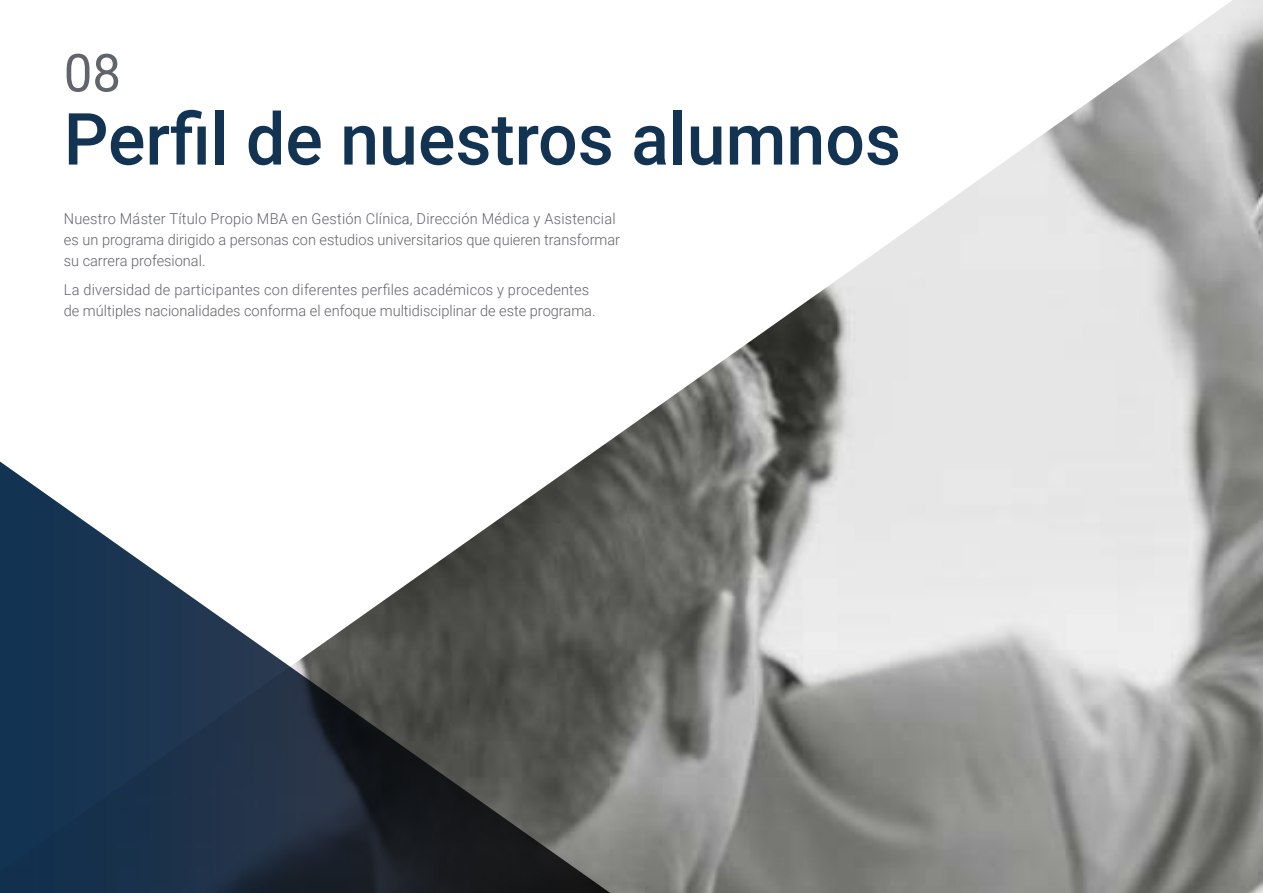
<style>
.page{position:relative;width:1263px;height:893px;background:#fff}
.page>*{position:absolute;margin:0;border:0;box-sizing:border-box;transform-origin:0 0}
.t1{font:500 72px "Roboto";color:#123352}
.t2{font:52.5px "Roboto";color:#61646a}
.t3{font:300 15px/21px "Roboto";color:#61646a}
</style>
<div class="page">
<img style="left:602px;top:0;width:661px;height:893px">
<svg style="left:0;top:446px;width:640px;height:447px"></svg>
<h2 class="t2" style="left:64px;top:36px;width:59px">08</h2>
<h1 class="t1" style="left:64px;top:89px;width:839px">Perfil de nuestros alumnos</h1>
<p class="t3" style="left:64px;top:207px;width:558px">Nuestro Máster Título Propio MBA en Gestión Clínica, Dirección Médica y Asistencial es un programa dirigido a personas con estudios universitarios que quieren transformar su carrera profesional.</p>
<p class="t3" style="left:64px;top:279px;width:533px">La diversidad de participantes con diferentes perfiles académicos y procedentes de múltiples nacionalidades conforma el enfoque multidisciplinar de este programa.</p>
</div>
